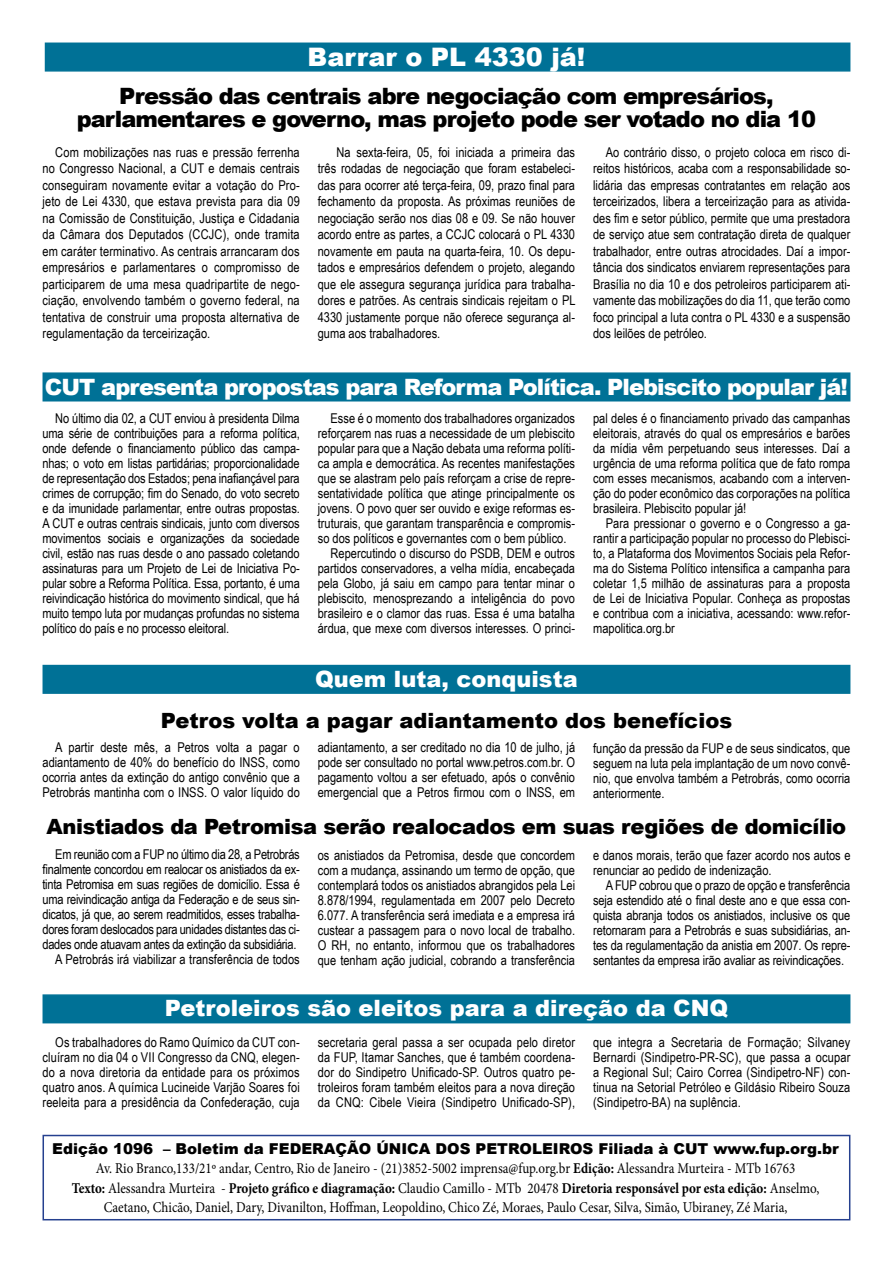
<style>
.page{position:relative;width:893px;height:1263px;background:#fff}
.page>*{position:absolute;margin:0;border:0;box-sizing:border-box;transform-origin:0 0}
.t1{font:900 25.5px "Arial";color:#fff}
.t2{font:900 22.5px/22.5px "Arial";letter-spacing:-.04em;color:#000;text-align:center}
.t3{font:900 22.5px "Arial";letter-spacing:-.025em;color:#fff}
.t4{font:900 22.5px "Arial";color:#fff}
.t5{font:900 21px "Arial";letter-spacing:-.02em;color:#000}
.t6{font:900 21px "Arial";color:#000}
.t7{font:15px/19.5px "Minion Pro";color:#000;text-align:center;scale:.87 1}
.t8{font:900 15px "Arial";color:#000}
.t9{font:13.5px/15px "Arial Narrow";color:#000;text-align:justify}
.t10{font:13.5px/15px "Arial Narrow";letter-spacing:-.02em;color:#000;text-align:right}
.s1{font-weight:700}
</style>
<div class="page">
<div style="left:43px;top:665px;width:807px;height:29px;background:#007196;border:2px solid #007196"></div>
<div style="left:43px;top:372px;width:807px;height:29px;background:#007196;border:2px solid #007196"></div>
<div style="left:45px;top:43px;width:805px;height:29px;background:#007196;border:2px solid #007196"></div>
<div style="left:43px;top:1135px;width:807px;height:85px;border:2px solid #25408f"></div>
<div style="left:43px;top:994px;width:807px;height:29px;background:#007196;border:2px solid #007196"></div>
<h1 class="t1" style="left:308px;top:38px;width:279px">Barrar o PL 4330 já!</h1>
<h2 class="t2" style="left:77px;top:84px;width:741px">Pressão das centrais abre negociação com empresários, parlamentares e governo, mas projeto pode ser votado no dia 10</h2>
<p class="t9" style="left:43px;top:143px;width:259px;line-height:16.5px;text-indent:13px">Com mobilizações nas ruas e pressão ferrenha no Congresso Nacional, a CUT e demais centrais conseguiram novamente evitar a votação do Pro&shy;jeto de Lei 4330, que estava prevista para dia 09 na Comissão de Constituição, Justiça e Cidadania da Câmara dos Deputados (CCJC), onde tramita em caráter terminativo. As centrais arrancaram dos empresários e parlamentares o compromisso de participarem de uma mesa quadripartite de nego&shy;ciação, envolvendo também o governo federal, na tentativa de construir uma proposta alternativa de regulamentação da terceirização.</p>
<p class="t9" style="left:318px;top:143px;width:259px;line-height:16.5px;text-indent:19px">Na sexta-feira, 05, foi iniciada a primeira das três rodadas de negociação que foram estabeleci&shy;das para ocorrer até terça-feira, 09, prazo final para fechamento da proposta. As próximas reuniões de negociação serão nos dias 08 e 09. Se não houver acordo entre as partes, a CCJC colocará o PL 4330 novamente em pauta na quarta-feira, 10. Os depu&shy;tados e empresários defendem o projeto, alegando que ele assegura segurança jurídica para trabalha&shy;dores e patrões. As centrais sindicais rejeitam o PL 4330 justamente porque não oferece segurança al&shy;guma aos trabalhadores.</p>
<p class="t9" style="left:593px;top:143px;width:259px;line-height:16.5px;text-indent:13px">Ao contrário disso, o projeto coloca em risco di&shy;reitos históricos, acaba com a responsabilidade so&shy;lidária das empresas contratantes em relação aos terceirizados, libera a terceirização para as ativida&shy;des fim e setor público, permite que uma prestadora de serviço atue sem contratação direta de qualquer trabalhador, entre outras atrocidades. Daí a impor&shy;tância dos sindicatos enviarem representações para Brasília no dia 10 e dos petroleiros participarem ati&shy;vamente das mobilizações do dia 11, que terão como foco principal a luta contra o PL 4330 e a suspensão dos leilões de petróleo.</p>
<h2 class="t3" style="left:45px;top:371px;width:805px">CUT apresenta propostas para Reforma Política. Plebiscito popular já!</h2>
<p class="t9" style="left:331px;top:410px;width:246px">Esse é o momento dos trabalhadores organizados</p>
<p class="t9" style="left:318px;top:425px;width:259px">reforçarem nas ruas a necessidade de um plebiscito</p>
<p class="t9" style="left:318px;top:440px;width:259px">popular para que a Nação debata uma reforma políti-</p>
<p class="t9" style="left:318px;top:455px;width:259px">ca ampla e democrática. As recentes manifestações</p>
<p class="t9" style="left:318px;top:470px;width:259px">que se alastram pelo país reforçam a crise de repre-</p>
<p class="t9" style="left:318px;top:485px;width:259px">sentatividade política que atinge principalmente os</p>
<p class="t9" style="left:318px;top:500px;width:259px">jovens. O povo quer ser ouvido e exige reformas es-</p>
<p class="t9" style="left:318px;top:515px;width:259px">truturais, que garantam transparência e compromis-</p>
<p class="t9" style="left:318px;top:530px;width:250px">so dos políticos e governantes com o bem público.</p>
<p class="t9" style="left:331px;top:545px;width:246px">Repercutindo o discurso do PSDB, DEM e outros</p>
<p class="t9" style="left:318px;top:560px;width:259px">partidos conservadores, a velha mídia, encabeçada</p>
<p class="t9" style="left:318px;top:575px;width:259px">pela Globo, já saiu em campo para tentar minar o</p>
<p class="t9" style="left:318px;top:590px;width:259px">plebiscito, menosprezando a inteligência do povo</p>
<p class="t9" style="left:318px;top:605px;width:259px">brasileiro e o clamor das ruas. Essa é uma batalha</p>
<p class="t9" style="left:318px;top:620px;width:259px">árdua, que mexe com diversos interesses. O princi-</p>
<p class="t9" style="left:43px;top:410px;width:259px;text-indent:13px">No último dia 02, a CUT enviou à presidenta Dilma uma série de contribuições para a reforma política, onde defende o financiamento público das campa&shy;nhas; o voto em listas partidárias; proporcionalidade de representação dos Estados; pena inafiançável para crimes de corrupção; fim do Senado, do voto secreto e da imunidade parlamentar, entre outras propostas.<br>A CUT e outras centrais sindicais, junto com diversos movimentos sociais e organizações da sociedade civil, estão nas ruas desde o ano passado coletando assinaturas para um Projeto de Lei de Iniciativa Po&shy;pular sobre a Reforma Política. Essa, portanto, é uma reivindicação histórica do movimento sindical, que há muito tempo luta por mudanças profundas no sistema político do país e no processo eleitoral.</p>
<p class="t9" style="left:593px;top:411px;width:259px">pal deles é o financiamento privado das campanhas eleitorais, através do qual os empresários e barões da mídia vêm perpetuando seus interesses. Daí a urgência de uma reforma política que de fato rompa com esses mecanismos, acabando com a interven&shy;ção do poder econômico das corporações na política brasileira. Plebiscito popular já!</p>
<p class="t9" style="left:593px;top:516px;width:259px;text-indent:13px">Para pressionar o governo e o Congresso a ga&shy;rantir a participação popular no processo do Plebisci&shy;to, a Plataforma dos Movimentos Sociais pela Refor&shy;ma do Sistema Político intensifica a campanha para coletar 1,5 milhão de assinaturas para a proposta de Lei de Iniciativa Popular. Conheça as propostas e contribua com a iniciativa, acessando: www.refor&shy;mapolitica.org.br</p>
<h2 class="t4" style="left:315px;top:663px;width:264px">Quem luta, conquista</h2>
<h3 class="t6" style="left:161px;top:705px;width:573px">Petros volta a pagar adiantamento dos benefícios</h3>
<p class="t9" style="left:43px;top:739px;width:259px;text-indent:13px">A partir deste mês, a Petros volta a pagar o adiantamento de 40% do benefício do INSS, como ocorria antes da extinção do antigo convênio que a Petrobrás mantinha com o INSS. O valor líquido do</p>
<p class="t9" style="left:318px;top:739px;width:259px">adiantamento, a ser creditado no dia 10 de julho, já pode ser consultado no portal www.petros.com.br. O pagamento voltou a ser efetuado, após o convênio emergencial que a Petros firmou com o INSS, em</p>
<p class="t9" style="left:593px;top:740px;width:259px">função da pressão da FUP e de seus sindicatos, que seguem na luta pela implantação de um novo convê&shy;nio, que envolva também a Petrobrás, como ocorria anteriormente.</p>
<h3 class="t5" style="left:47px;top:811px;width:801px">Anistiados da Petromisa serão realocados em suas regiões de domicílio</h3>
<p class="t10" style="left:43px;top:846px;width:259px">Em reunião com a FUP no último dia 28, a Petrobrás finalmente concordou em realocar os anistiados da ex&shy;tinta Petromisa em suas regiões de domicílio. Essa é uma reivindicação antiga da Federação e de seus sin&shy;dicatos, já que, ao serem readmitidos, esses trabalha&shy;dores foram deslocados para unidades distantes das ci&shy;dades onde atuavam antes da extinção da subsidiária.<br>A Petrobrás irá viabilizar a transferência de todos</p>
<p class="t9" style="left:318px;top:847px;width:259px">os anistiados da Petromisa, desde que concordem com a mudança, assinando um termo de opção, que contemplará todos os anistiados abrangidos pela Lei 8.878/1994, regulamentada em 2007 pelo Decreto 6.077. A transferência será imediata e a empresa irá custear a passagem para o novo local de trabalho.<br>O RH, no entanto, informou que os trabalhadores que tenham ação judicial, cobrando a transferência</p>
<p class="t9" style="left:593px;top:847px;width:259px">e danos morais, terão que fazer acordo nos autos e renunciar ao pedido de indenização.</p>
<p class="t9" style="left:593px;top:877px;width:259px;text-indent:13px">A FUP cobrou que o prazo de opção e transferência seja estendido até o final deste ano e que essa con&shy;quista abranja todos os anistiados, inclusive os que retornaram para a Petrobrás e suas subsidiárias, an&shy;tes da regulamentação da anistia em 2007. Os repre&shy;sentantes da empresa irão avaliar as reivindicações.</p>
<h2 class="t4" style="left:165px;top:992px;width:565px">Petroleiros são eleitos para a direção da CNQ</h2>
<p class="t9" style="left:318px;top:1034px;width:259px">secretaria geral passa a ser ocupada pelo diretor da FUP, Itamar Sanches, que é também coordena&shy;dor do Sindipetro Unificado-SP. Outros quatro pe&shy;troleiros foram também eleitos para a nova direção da CNQ: Cibele Vieira (Sindipetro Unificado-SP),</p>
<p class="t9" style="left:593px;top:1034px;width:259px">que integra a Secretaria de Formação; Silvaney Bernardi (Sindipetro-PR-SC), que passa a ocupar a Regional Sul; Cairo Correa (Sindipetro-NF) con&shy;tinua na Setorial Petróleo e Gildásio Ribeiro Souza (Sindipetro-BA) na suplência.</p>
<p class="t9" style="left:43px;top:1034px;width:259px;text-indent:13px">Os trabalhadores do Ramo Químico da CUT con&shy;cluíram no dia 04 o VII Congresso da CNQ, elegen&shy;do a nova diretoria da entidade para os próximos quatro anos. A química Lucineide Varjão Soares foi reeleita para a presidência da Confederação, cuja</p>
<p class="t8" style="left:52px;top:1137px;width:788px">Edição 1096 – Boletim da FEDERAÇÃO ÚNICA DOS PETROLEIROS Filiada à CUT www.fup.org.br</p>
<p class="t7" style="left:72px;top:1159px;width:861px">Av. Rio Branco,133/21º andar, Centro, Rio de Janeiro - (21)3852-5002 imprensa@fup.org.br <span class="s1">Edição:</span> Alessandra Murteira - MTb 16763<br><span class="s1">Texto:</span> Alessandra Murteira - <span class="s1">Projeto gráfico e diagramação:</span> Claudio Camillo - MTb 20478 <span class="s1">Diretoria responsável por esta edição:</span> Anselmo,<br>Caetano, Chicão, Daniel, Dary, Divanilton, Hoffman, Leopoldino, Chico Zé, Moraes, Paulo Cesar, Silva, Simão, Ubiraney, Zé Maria,</p>
</div>
